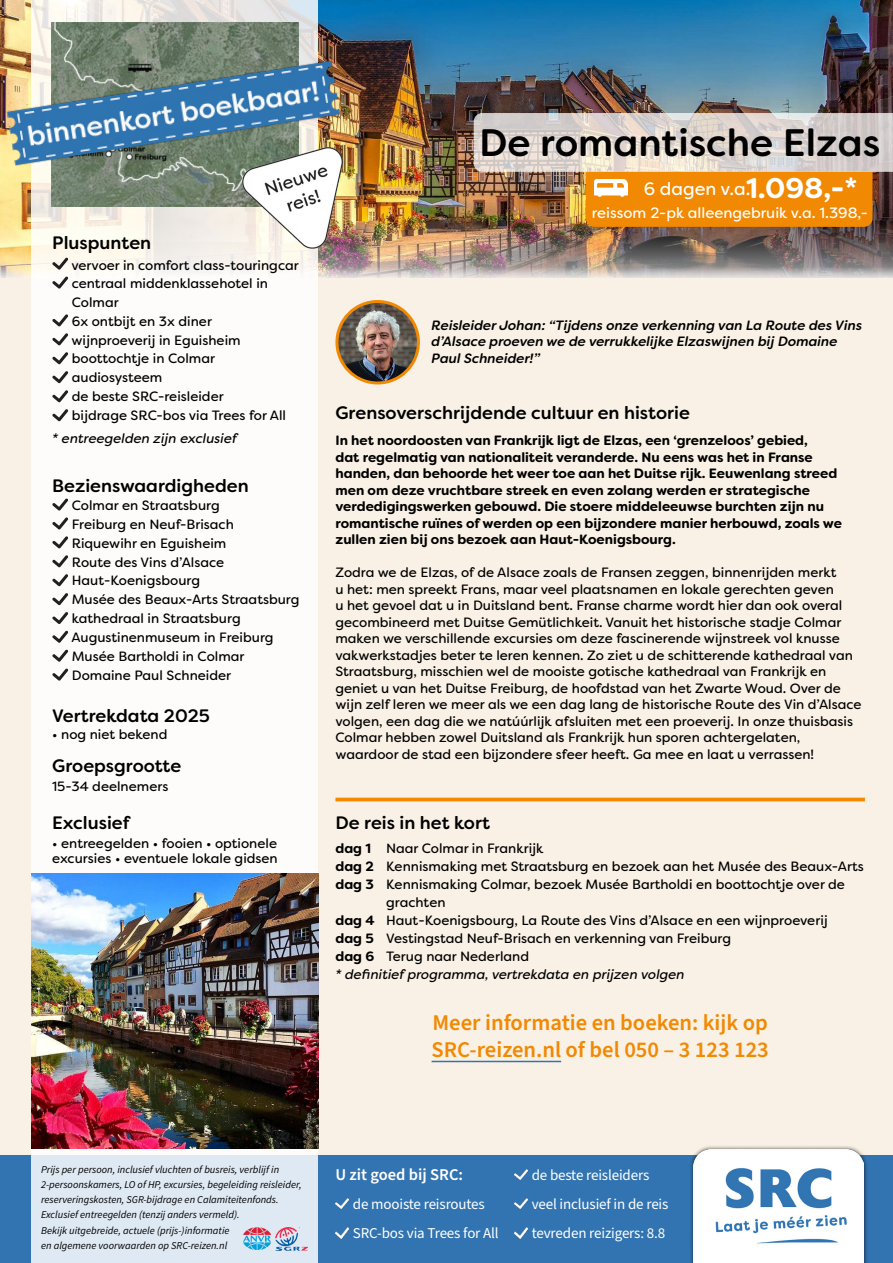
<style>
.page{position:relative;width:893px;height:1263px;background:#fff}
.page>*{position:absolute;margin:0;border:0;box-sizing:border-box;transform-origin:0 0}
.t1{font:500 38.25px "Filson Soft";color:#000}
.t2{font:700 28.5px "Filson Soft";color:#fff}
.t3{font:600 22.5px "Source Sans Pro";color:#f18903}
.t4{font:500 18px "Filson Soft";color:#000}
.t5{font:18px "Filson Soft";color:#fff}
.t6{font:600 16.5px "Source Sans Pro";color:#fff}
.t7{font:15px "Source Sans Pro";letter-spacing:-.01em;color:#fff}
.t8{font:15px "Filson Soft";color:#fff}
.t9{font:13.5px/16.5px "Filson Soft";color:#000}
.t10{font:700 13.5px/16.5px "Filson Soft";color:#000}
.t11{font:italic 500 13.5px/16.5px "Filson Soft";color:#000}
.t12{font:italic 13.5px "Filson Soft";color:#000}
.t13{font:italic 10.5px/15px "Source Sans Variable";color:#000}
</style>
<div class="page">
<img style="left:0;top:0;width:893px;height:278px">
<div style="left:0;top:279px;width:893px;height:876px;background:#f9f1e5"></div>
<div style="left:0;top:1155px;width:893px;height:108px;background:#3274b1"></div>
<div style="left:689px;top:1145px;width:179px;height:118px;background:#000;opacity:.7"></div>
<img style="left:693px;top:1149px;width:171px;height:114px">
<svg style="left:32px;top:0;width:286px;height:1263px;background:#f8f7f7"></svg>
<img style="left:243px;top:1228px;width:27px;height:22px">
<img style="left:275px;top:1228px;width:32px;height:22px">
<svg style="left:515px;top:1228px;width:12px;height:10px"></svg>
<svg style="left:515px;top:1199px;width:12px;height:10px"></svg>
<svg style="left:515px;top:1169px;width:12px;height:10px"></svg>
<svg style="left:335px;top:1228px;width:13px;height:10px"></svg>
<svg style="left:335px;top:1199px;width:13px;height:10px"></svg>
<hr style="left:432px;top:1061px;width:129px;height:1px;background:#3274b1">
<hr style="left:335px;top:798px;width:530px;height:3px;background:#f18903">
<img style="left:337px;top:301px;width:81px;height:82px;border-radius:41px">
<div style="left:335px;top:300px;width:85px;height:84px;border:3px solid #f18903;border-radius:50%"></div>
<img style="left:32px;top:874px;width:286px;height:274px">
<svg style="left:52px;top:669px;width:16px;height:11px"></svg>
<svg style="left:52px;top:649px;width:16px;height:13px"></svg>
<svg style="left:52px;top:631px;width:16px;height:11px"></svg>
<svg style="left:52px;top:612px;width:16px;height:12px"></svg>
<svg style="left:52px;top:593px;width:16px;height:12px"></svg>
<svg style="left:52px;top:574px;width:16px;height:12px"></svg>
<svg style="left:52px;top:555px;width:16px;height:12px"></svg>
<svg style="left:52px;top:536px;width:16px;height:12px"></svg>
<svg style="left:52px;top:517px;width:16px;height:12px"></svg>
<svg style="left:52px;top:499px;width:16px;height:11px"></svg>
<svg style="left:52px;top:409px;width:16px;height:12px"></svg>
<svg style="left:52px;top:390px;width:16px;height:12px"></svg>
<svg style="left:52px;top:371px;width:16px;height:12px"></svg>
<svg style="left:52px;top:352px;width:16px;height:12px"></svg>
<svg style="left:52px;top:333px;width:16px;height:12px"></svg>
<svg style="left:52px;top:314px;width:16px;height:12px"></svg>
<svg style="left:52px;top:276px;width:16px;height:13px"></svg>
<svg style="left:52px;top:258px;width:16px;height:11px"></svg>
<img style="left:51px;top:22px;width:247px;height:185px">
<img style="left:243px;top:178px;width:100px;height:71px">
<img style="left:474px;top:113px;width:419px;height:114px">
<img style="left:2px;top:51px;width:348px;height:127px">
<p class="t4" style="left:52px;top:231px;width:100px">Pluspunten</p>
<p class="t9" style="left:71px;top:257px;width:229px">vervoer in comfort class-touringcar</p>
<p class="t9" style="left:72px;top:275px;width:198px">centraal middenklassehotel in</p>
<p class="t9" style="left:72px;top:294px;width:48px">Colmar</p>
<p class="t9" style="left:72px;top:313px;width:142px">6x ontbijt en 3x diner</p>
<p class="t9" style="left:71px;top:332px;width:171px">wijnproeverij in Eguisheim</p>
<p class="t9" style="left:72px;top:350px;width:145px">boottochtje in Colmar</p>
<p class="t9" style="left:72px;top:369px;width:92px">audiosysteem</p>
<p class="t9" style="left:72px;top:388px;width:153px">de beste SRC-reisleider</p>
<p class="t9" style="left:72px;top:407px;width:216px">bijdrage SRC-bos via Trees for All</p>
<p class="t12" style="left:52px;top:430px;width:186px">* entreegelden zijn exclusief</p>
<p class="t4" style="left:52px;top:474px;width:198px">Bezienswaardigheden</p>
<p class="t9" style="left:72px;top:497px;width:149px">Colmar en Straatsburg</p>
<p class="t9" style="left:72px;top:516px;width:164px">Freiburg en Neuf-Brisach</p>
<p class="t9" style="left:72px;top:535px;width:156px">Riquewihr en Eguisheim</p>
<p class="t9" style="left:72px;top:554px;width:154px">Route des Vins d’Alsace</p>
<p class="t9" style="left:72px;top:572px;width:130px">Haut-Koenigsbourg</p>
<p class="t9" style="left:72px;top:591px;width:229px">Musée des Beaux-Arts Straatsburg</p>
<p class="t9" style="left:72px;top:610px;width:170px">kathedraal in Straatsburg</p>
<p class="t9" style="left:71px;top:629px;width:204px">Augustinenmuseum in Freiburg</p>
<p class="t9" style="left:72px;top:647px;width:174px">Musée Bartholdi in Colmar</p>
<p class="t9" style="left:72px;top:667px;width:161px">Domaine Paul Schneider</p>
<p class="t4" style="left:52px;top:704px;width:159px">Vertrekdata 2025</p>
<p class="t9" style="left:52px;top:726px;width:117px">• nog niet bekend</p>
<p class="t4" style="left:52px;top:754px;width:131px">Groepsgrootte</p>
<p class="t9" style="left:52px;top:778px;width:118px">15-34 deelnemers</p>
<p class="t4" style="left:52px;top:811px;width:79px">Exclusief</p>
<p class="t9" style="left:52px;top:836px;width:227px;line-height:15px">• entreegelden • fooien • optionele excursies • eventuele lokale gidsen</p>
<p class="t1" style="left:479px;top:118px;width:403px">De romantische Elzas</p>
<p class="t2" style="left:746px;top:169px;width:113px">1.098,-*</p>
<p class="t5" style="left:644px;top:177px;width:108px">6 dagen v.a.</p>
<p class="t8" style="left:592px;top:203px;width:278px">reissom 2-pk alleengebruik v.a. 1.398,-</p>
<p class="t11" style="left:432px;top:317px;width:432px">Reisleider Johan: “Tijdens onze verkenning van La Route des Vins d’Alsace proeven we de verrukkelijke Elzaswijnen bij Domaine<br>Paul Schneider!”</p>
<p class="t4" style="left:335px;top:401px;width:356px">Grensoverschrijdende cultuur en historie</p>
<p class="t10" style="left:335px;top:432px;width:508px">In het noordoosten van Frankrijk ligt de Elzas, een ‘grenzeloos’ gebied,<br>dat regelmatig van nationaliteit veranderde. Nu eens was het in Franse handen, dan behoorde het weer toe aan het Duitse rijk. Eeuwenlang streed men om deze vruchtbare streek en even zolang werden er strategische verdedigingswerken gebouwd. Die stoere middeleeuwse burchten zijn nu romantische ruïnes of werden op een bijzondere manier herbouwd, zoals we zullen zien bij ons bezoek aan Haut-Koenigsbourg.</p>
<p class="t9" style="left:335px;top:564px;width:528px">Zodra we de Elzas, of de Alsace zoals de Fransen zeggen, binnenrijden merkt<br>u het: men spreekt Frans, maar veel plaatsnamen en lokale gerechten geven<br>u het gevoel dat u in Duitsland bent. Franse charme wordt hier dan ook overal gecombineerd met Duitse Gemütlichkeit. Vanuit het historische stadje Colmar maken we verschillende excursies om deze fascinerende wijnstreek vol knusse vakwerkstadjes beter te leren kennen. Zo ziet u de schitterende kathedraal van Straatsburg, misschien wel de mooiste gotische kathedraal van Frankrijk en geniet u van het Duitse Freiburg, de hoofdstad van het Zwarte Woud. Over de wijn zelf leren we meer als we een dag lang de historische Route des Vin d’Alsace volgen, een dag die we natúúrlijk afsluiten met een proeverij. In onze thuisbasis Colmar hebben zowel Duitsland als Frankrijk hun sporen achtergelaten, waardoor de stad een bijzondere sfeer heeft. Ga mee en laat u verrassen!</p>
<p class="t4" style="left:335px;top:811px;width:156px">De reis in het kort</p>
<p class="t10" style="left:335px;top:840px;width:37px">dag 1</p>
<p class="t10" style="left:335px;top:858px;width:40px">dag 2</p>
<p class="t10" style="left:335px;top:876px;width:40px">dag 3</p>
<p class="t10" style="left:335px;top:912px;width:41px">dag 4</p>
<p class="t10" style="left:335px;top:930px;width:40px">dag 5</p>
<p class="t10" style="left:335px;top:948px;width:40px">dag 6</p>
<p class="t9" style="left:386px;top:839px;width:159px">Naar Colmar in Frankrijk</p>
<p class="t9" style="left:386px;top:857px;width:479px">Kennismaking met Straatsburg en bezoek aan het Musée des Beaux-Arts</p>
<p class="t9" style="left:386px;top:875px;width:460px;line-height:18px">Kennismaking Colmar, bezoek Musée Bartholdi en boottochtje over de grachten</p>
<p class="t9" style="left:386px;top:911px;width:443px">Haut-Koenigsbourg, La Route des Vins d’Alsace en een wijnproeverij</p>
<p class="t9" style="left:386px;top:929px;width:347px">Vestingstad Neuf-Brisach en verkenning van Freiburg</p>
<p class="t9" style="left:386px;top:947px;width:145px">Terug naar Nederland</p>
<p class="t12" style="left:335px;top:966px;width:351px">* definitief programma, vertrekdata en prijzen volgen</p>
<p class="t3" style="left:433px;top:1007px;width:337px">Meer informatie en boeken: kijk op</p>
<p class="t3" style="left:432px;top:1034px;width:339px">SRC-reizen.nl of bel 050 – 3 123 123</p>
<p class="t13" style="left:41px;top:1162px;width:262px">Prijs per persoon, inclusief vluchten of busreis, verblijf in 2-persoonskamers, LO of HP, excursies, begeleiding reisleider, reserveringskosten, SGR-bijdrage en Calamiteitenfonds.<br>Exclusief entreegelden (tenzij anders vermeld).</p>
<p class="t13" style="left:41px;top:1222px;width:190px">Bekijk uitgebreide, actuele (prijs-)informatie</p>
<p class="t13" style="left:41px;top:1237px;width:188px">en algemene voorwaarden op SRC-reizen.nl</p>
<p class="t6" style="left:335px;top:1163px;width:129px">U zit goed bij SRC:</p>
<p class="t7" style="left:532px;top:1164px;width:119px">de beste reisleiders</p>
<p class="t7" style="left:353px;top:1194px;width:133px">de mooiste reisroutes</p>
<p class="t7" style="left:532px;top:1194px;width:138px">veel inclusief in de reis</p>
<p class="t7" style="left:353px;top:1223px;width:147px">SRC-bos via Trees for All</p>
<p class="t7" style="left:532px;top:1223px;width:135px">tevreden reizigers: 8.8</p>
</div>
